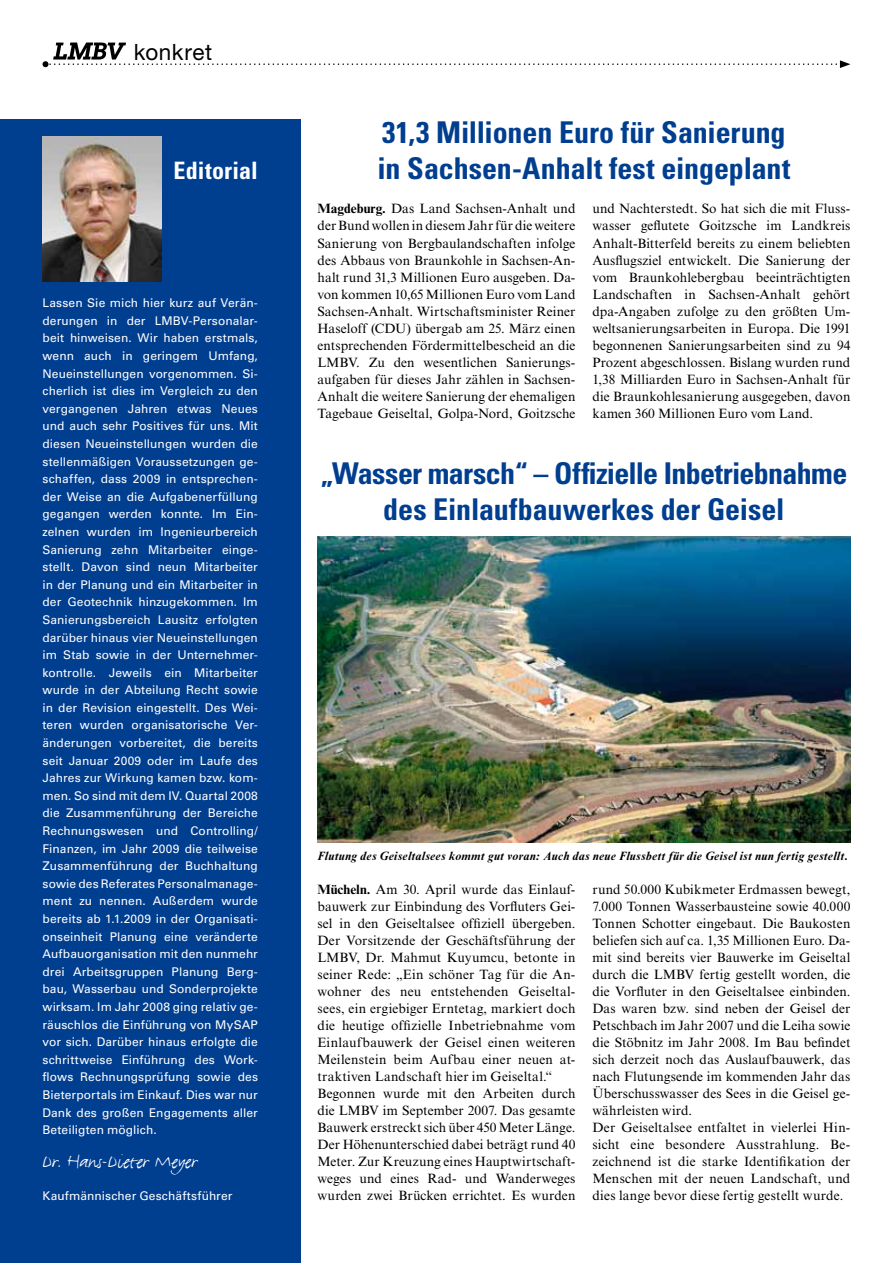
<style>
.page{position:relative;width:893px;height:1263px;background:#fff}
.page>*{position:absolute;margin:0;border:0;box-sizing:border-box;transform-origin:0 0}
.t1{font:700 condensed 30px/36px "Univers LT Std";letter-spacing:-.005em;color:#003e90}
.t2{font:700 condensed 24px "Univers LT Std";letter-spacing:.01em;color:#fff}
.t3{font:22.5px "FF Justlefthand";letter-spacing:-.015em;color:#fff}
.t4{font:22.5px "Helvetica Neue LT Std";letter-spacing:.025em;color:#000}
.t5{font:13.5px/17px "Times New Roman MT Std";letter-spacing:.01em;color:#000;text-align:justify}
.t6{font:12px/17.5px "Univers LT Std";letter-spacing:.005em;color:#fff;text-align:justify}
.t7{font:italic 700 12px "Times New Roman MT Std";letter-spacing:.02em;color:#000}
.s1{font-weight:700}
</style>
<div class="page">
<svg style="left:43px;top:43px;width:807px;height:25px"></svg>
<div style="left:130px;top:38px;width:85px;height:22px;background:#fff"></div>
<div style="left:0;top:119px;width:300px;height:1144px;background:#003e90"></div>
<img style="left:43px;top:136px;width:118px;height:145px">
<img style="left:317px;top:537px;width:533px;height:306px">
<h3 class="t4" style="left:134px;top:38px;width:80px">konkret</h3>
<h2 class="t2" style="left:173px;top:156px;width:86px">Editorial</h2>
<p class="t6" style="left:43px;top:294px;width:217px">Lassen Sie mich hier kurz auf Verän&shy;derungen in der LMBV-Personalar&shy;beit hinweisen. Wir haben erstmals, wenn auch in geringem Umfang, Neueinstellungen vorgenommen. Si&shy;cherlich ist dies im Vergleich zu den vergangenen Jahren etwas Neues und auch sehr Positives für uns. Mit diesen Neueinstellungen wurden die stellenmäßigen Voraussetzungen ge&shy;schaffen, dass 2009 in entsprechen&shy;der Weise an die Aufgabenerfüllung gegangen werden konnte. Im Ein&shy;zelnen wurden im Ingenieurbereich Sanierung zehn Mitarbeiter einge&shy;stellt. Davon sind neun Mitarbeiter in der Planung und ein Mitarbeiter in der Geotechnik hinzugekommen. Im Sanierungsbereich Lausitz erfolgten darüber hinaus vier Neueinstellungen im Stab sowie in der Unternehmer&shy;kontrolle. Jeweils ein Mitarbeiter wurde in der Abteilung Recht sowie in der Revision eingestellt. Des Wei&shy;teren wurden organisatorische Ver&shy;änderungen vorbereitet, die bereits seit Januar 2009 oder im Laufe des Jahres zur Wirkung kamen bzw. kom&shy;men. So sind mit dem IV. Quartal 2008 die Zusammenführung der Bereiche Rechnungswesen und Controlling/ Finanzen, im Jahr 2009 die teilweise Zusammenführung der Buchhaltung sowie des Referates Personalmanage&shy;ment zu nennen. Außerdem wurde bereits ab 1.1.2009 in der Organisati&shy;onseinheit Planung eine veränderte Aufbauorganisation mit den nunmehr drei Arbeitsgruppen Planung Berg&shy;bau, Wasserbau und Sonderprojekte wirksam. Im Jahr 2008 ging relativ ge&shy;räuschlos die Einführung von MySAP vor sich. Darüber hinaus erfolgte die schrittweise Einführung des Work&shy;flows Rechnungsprüfung sowie des Bieterportals im Einkauf. Dies war nur Dank des großen Engagements aller Beteiligten möglich.</p>
<h3 class="t3" style="left:43px;top:1148px;width:157px">Dr. Hans-Dieter Meyer</h3>
<p class="t6" style="left:43px;top:1187px;width:192px">Kaufmännischer Geschäftsführer</p>
<h1 class="t1" style="left:378px;top:115px;width:414px">31,3 Millionen Euro für Sanierung in Sachsen-Anhalt fest eingeplant</h1>
<p class="t5" style="left:317px;top:200px;width:259px"><span class="s1">Magdeburg.</span> Das Land Sachsen-Anhalt und der Bund wollen in diesem Jahr für die weitere Sanierung von Bergbaulandschaften infolge des Abbaus von Braunkohle in Sachsen-An&shy;halt rund 31,3 Millionen Euro ausgeben. Da&shy;von kommen 10,65 Millionen Euro vom Land Sachsen-Anhalt. Wirtschaftsminister Reiner Haseloff (CDU) übergab am 25. März einen entsprechenden Fördermittelbescheid an die LMBV. Zu den wesentlichen Sanierungs&shy;aufgaben für dieses Jahr zählen in Sachsen-Anhalt die weitere Sanierung der ehemaligen Tagebaue Geiseltal, Golpa-Nord, Goitzsche</p>
<p class="t5" style="left:592px;top:200px;width:259px">und Nachterstedt. So hat sich die mit Fluss&shy;wasser geflutete Goitzsche im Landkreis Anhalt-Bitterfeld bereits zu einem beliebten Ausflugsziel entwickelt. Die Sanierung der vom Braunkohlebergbau beeinträchtigten Landschaften in Sachsen-Anhalt gehört dpa-Angaben zufolge zu den größten Um&shy;weltsanierungsarbeiten in Europa. Die 1991 begonnenen Sanierungsarbeiten sind zu 94<br>Prozent abgeschlossen. Bislang wurden rund 1,38 Milliarden Euro in Sachsen-Anhalt für die Braunkohlesanierung ausgegeben, davon kamen 360 Millionen Euro vom Land.</p>
<h1 class="t1" style="left:320px;top:455px;width:528px;text-align:center">„Wasser marsch“ – Offizielle Inbetriebnahme des Einlaufbauwerkes der Geisel</h1>
<p class="t7" style="left:317px;top:848px;width:532px">Flutung des Geiseltalsees kommt gut voran: Auch das neue Flussbett für die Geisel ist nun fertig gestellt.</p>
<p class="t5" style="left:317px;top:881px;width:260px;text-align:left"><span class="s1">Mücheln.</span> Am 30. April wurde das Einlauf&shy;bauwerk zur Einbindung des Vorfluters Gei&shy;sel in den Geiseltalsee offiziell übergeben.<br>Der Vorsitzende der Geschäftsführung der LMBV, Dr. Mahmut Kuyumcu, betonte in seiner Rede: „Ein schöner Tag für die An&shy;wohner des neu entstehenden Geiseltal&shy;sees, ein ergiebiger Erntetag, markiert doch die heutige offizielle Inbetriebnahme vom Einlaufbauwerk der Geisel einen weiteren Meilenstein beim Aufbau einer neuen at&shy;traktiven Landschaft hier im Geiseltal.“ Begonnen wurde mit den Arbeiten durch die LMBV im September 2007. Das gesamte Bauwerk erstreckt sich über 450 Meter Länge.<br>Der Höhenunterschied dabei beträgt rund 40<br>Meter. Zur Kreuzung eines Hauptwirtschaft&shy;weges und eines Rad- und Wanderweges wurden zwei Brücken errichtet. Es wurden</p>
<p class="t5" style="left:592px;top:881px;width:260px;text-align:left">rund 50.000 Kubikmeter Erdmassen bewegt, 7.000 Tonnen Wasserbausteine sowie 40.000<br>Tonnen Schotter eingebaut. Die Baukosten beliefen sich auf ca. 1,35 Millionen Euro. Da&shy;mit sind bereits vier Bauwerke im Geiseltal durch die LMBV fertig gestellt worden, die die Vorfluter in den Geiseltalsee einbinden.<br>Das waren bzw. sind neben der Geisel der Petschbach im Jahr 2007 und die Leiha sowie die Stöbnitz im Jahr 2008. Im Bau befindet sich derzeit noch das Auslaufbauwerk, das nach Flutungsende im kommenden Jahr das Überschusswasser des Sees in die Geisel ge&shy;währleisten wird.<br>Der Geiseltalsee entfaltet in vielerlei Hin&shy;sicht eine besondere Ausstrahlung. Be&shy;zeichnend ist die starke Identifikation der Menschen mit der neuen Landschaft, und dies lange bevor diese fertig gestellt wurde.</p>
</div>
